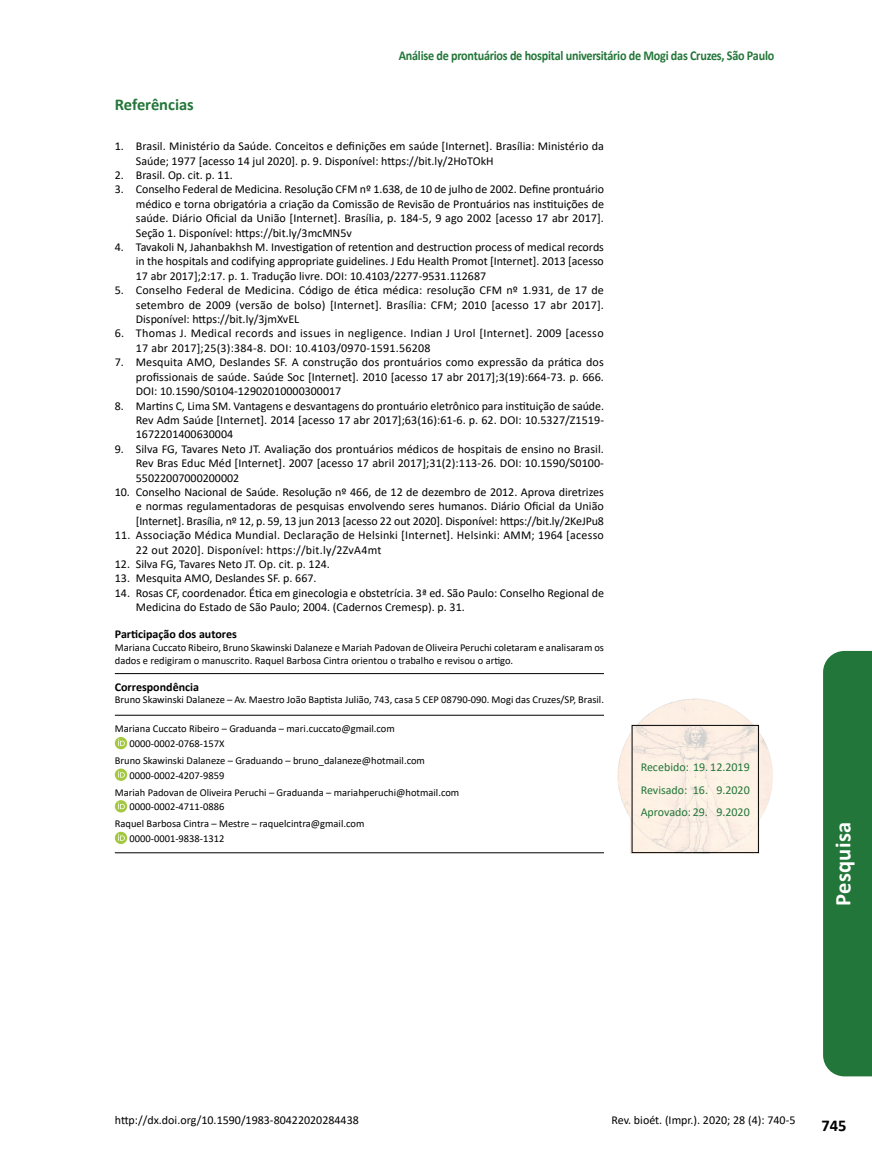
<style>
.page{position:relative;width:872px;height:1170px;background:#fff}
.page>*{position:absolute;margin:0;border:0;box-sizing:border-box;transform-origin:0 0}
.t1{font:700 22.5px "Calibri";letter-spacing:.02em;color:#fff}
.t2{font:700 16.5px "Calibri";color:#237639}
.t3{font:700 16.5px "Calibri";color:#000}
.t4{font:700 13.5px "Calibri";letter-spacing:-.02em;color:#237639;scale:.9 1}
.t5{font:12px/14.4px "Calibri";color:#000;text-align:justify}
.t6{font:12px/14.4px "Calibri";letter-spacing:.025em;color:#000}
.t7{font:12px/14.4px "Calibri";letter-spacing:.02em;color:#000}
.t8{font:12px/23px "Calibri";color:#237639;text-align:justify}
.t9{font:700 12px "Calibri";color:#000}
.t10{font:10.5px/14.7px "Calibri";color:#000}
</style>
<div class="page">
<hr style="left:115px;top:673px;width:489px;height:1px;background:#000">
<hr style="left:115px;top:715px;width:489px;height:1px;background:#000">
<hr style="left:115px;top:852px;width:489px;height:1px;background:#000">
<svg style="left:115px;top:737px;width:12px;height:12px"></svg>
<svg style="left:118px;top:739px;width:7px;height:6px"></svg>
<svg style="left:115px;top:768px;width:12px;height:12px"></svg>
<svg style="left:118px;top:770px;width:7px;height:7px"></svg>
<svg style="left:115px;top:800px;width:12px;height:12px"></svg>
<svg style="left:118px;top:802px;width:7px;height:7px"></svg>
<svg style="left:115px;top:831px;width:12px;height:13px"></svg>
<svg style="left:118px;top:834px;width:7px;height:6px"></svg>
<img style="left:617px;top:698px;width:156px;height:155px">
<div style="left:823px;top:651px;width:49px;height:425px;background:#237639"></div>
<p class="t4" style="left:399px;top:46px;width:419px">Análise de prontuários de hospital universitário de Mogi das Cruzes, São Paulo</p>
<h2 class="t2" style="left:115px;top:93px;width:81px">Referências</h2>
<p class="t5" style="left:136px;top:139px;width:469px;text-indent:-21px">1. Brasil. Ministério da Saúde. Conceitos e definições em saúde [Internet]. Brasília: Ministério da<br>Saúde; 1977 [acesso 14 jul 2020]. p. 9. Disponível: https://bit.ly/2HoTOkH</p>
<p class="t5" style="left:115px;top:167px;width:119px">2. Brasil. Op. cit. p. 11.</p>
<p class="t5" style="left:136px;top:182px;width:470px;text-indent:-21px">3. Conselho Federal de Medicina. Resolução CFM nº 1.638, de 10 de julho de 2002. Define prontuário médico e torna obrigatória a criação da Comissão de Revisão de Prontuários nas instituições de saúde. Diário Oficial da União [Internet]. Brasília, p. 184-5, 9 ago 2002 [acesso 17 abr 2017].<br>Seção 1. Disponível: https://bit.ly/3mcMN5v</p>
<p class="t5" style="left:136px;top:239px;width:469px;text-indent:-21px">4. Tavakoli N, Jahanbakhsh M. Investigation of retention and destruction process of medical records in the hospitals and codifying appropriate guidelines. J Edu Health Promot [Internet]. 2013 [acesso 17 abr 2017];2:17. p. 1. Tradução livre. DOI: 10.4103/2277-9531.112687</p>
<p class="t5" style="left:136px;top:283px;width:469px;text-indent:-21px">5. Conselho Federal de Medicina. Código de ética médica: resolução CFM nº 1.931, de 17 de setembro de 2009 (versão de bolso) [Internet]. Brasília: CFM; 2010 [acesso 17 abr 2017].<br>Disponível: https://bit.ly/3jmXvEL</p>
<p class="t6" style="left:136px;top:326px;width:469px;text-indent:-21px">6. Thomas J. Medical records and issues in negligence. Indian J Urol [Internet]. 2009 [acesso<br>17 abr 2017];25(3):384-8. DOI: 10.4103/0970-1591.56208</p>
<p class="t5" style="left:136px;top:355px;width:469px;text-indent:-21px">7. Mesquita AMO, Deslandes SF. A construção dos prontuários como expressão da prática dos profissionais de saúde. Saúde Soc [Internet]. 2010 [acesso 17 abr 2017];3(19):664-73. p. 666.<br>DOI: 10.1590/S0104-12902010000300017</p>
<p class="t5" style="left:136px;top:398px;width:470px;text-indent:-21px">8. Martins C, Lima SM. Vantagens e desvantagens do prontuário eletrônico para instituição de saúde.<br>Rev Adm Saúde [Internet]. 2014 [acesso 17 abr 2017];63(16):61-6. p. 62. DOI: 10.5327/Z1519- 1672201400630004</p>
<p class="t5" style="left:136px;top:441px;width:469px;text-indent:-21px">9. Silva FG, Tavares Neto JT. Avaliação dos prontuários médicos de hospitais de ensino no Brasil.<br>Rev Bras Educ Méd [Internet]. 2007 [acesso 17 abril 2017];31(2):113-26. DOI: 10.1590/S0100- 55022007000200002</p>
<p class="t5" style="left:136px;top:484px;width:469px;text-indent:-21px">10. Conselho Nacional de Saúde. Resolução nº 466, de 12 de dezembro de 2012. Aprova diretrizes e normas regulamentadoras de pesquisas envolvendo seres humanos. Diário Oficial da União [Internet]. Brasília, nº 12, p. 59, 13 jun 2013 [acesso 22 out 2020]. Disponível: https://bit.ly/2KeJPu8</p>
<p class="t7" style="left:136px;top:527px;width:469px;text-indent:-21px">11. Associação Médica Mundial. Declaração de Helsinki [Internet]. Helsinki: AMM; 1964 [acesso<br>22 out 2020]. Disponível: https://bit.ly/2ZvA4mt</p>
<p class="t5" style="left:115px;top:556px;width:216px">12. Silva FG, Tavares Neto JT. Op. cit. p. 124.</p>
<p class="t5" style="left:115px;top:571px;width:203px">13. Mesquita AMO, Deslandes SF. p. 667.</p>
<p class="t5" style="left:136px;top:585px;width:469px;text-indent:-21px">14. Rosas CF, coordenador. Ética em ginecologia e obstetrícia. 3ª ed. São Paulo: Conselho Regional de<br>Medicina do Estado de São Paulo; 2004. (Cadernos Cremesp). p. 31.</p>
<p class="t9" style="left:115px;top:626px;width:123px">Participação dos autores</p>
<p class="t10" style="left:115px;top:641px;width:490px;line-height:12.6px">Mariana Cuccato Ribeiro, Bruno Skawinski Dalaneze e Mariah Padovan de Oliveira Peruchi coletaram e analisaram os dados e redigiram o manuscrito. Raquel Barbosa Cintra orientou o trabalho e revisou o artigo.</p>
<p class="t9" style="left:115px;top:678px;width:86px">Correspondência</p>
<p class="t10" style="left:115px;top:691px;width:490px">Bruno Skawinski Dalaneze – Av. Maestro João Baptista Julião, 743, casa 5 CEP 08790-090. Mogi das Cruzes/SP, Brasil.</p>
<p class="t10" style="left:130px;top:721px;width:267px;text-indent:-15px">Mariana Cuccato Ribeiro – Graduanda – mari.cuccato@gmail.com<br>0000-0002-0768-157X</p>
<p class="t10" style="left:130px;top:752px;width:297px;text-indent:-15px">Bruno Skawinski Dalaneze – Graduando – bruno_dalaneze@hotmail.com<br>0000-0002-4207-9859</p>
<p class="t10" style="left:130px;top:784px;width:331px;text-indent:-15px">Mariah Padovan de Oliveira Peruchi – Graduanda – mariahperuchi@hotmail.com<br>0000-0002-4711-0886</p>
<p class="t10" style="left:130px;top:816px;width:236px;text-indent:-15px">Raquel Barbosa Cintra – Mestre – raquelcintra@gmail.com<br>0000-0001-9838-1312</p>
<p class="t8" style="left:640px;top:754px;width:111px">Recebido: 19. 12.2019<br>Revisado: 16. 9.2020<br>Aprovado: 29. 9.2020</p>
<h1 class="t1" style="left:827px;top:906px;width:86px;rotate:-90deg">Pesquisa</h1>
<p class="t5" style="left:115px;top:1112px;width:245px">http://dx.doi.org/10.1590/1983-80422020284438</p>
<p class="t5" style="left:611px;top:1112px;width:185px">Rev. bioét. (Impr.). 2020; 28 (4): 740-5</p>
<h2 class="t3" style="left:821px;top:1113px;width:27px">745</h2>
</div>
